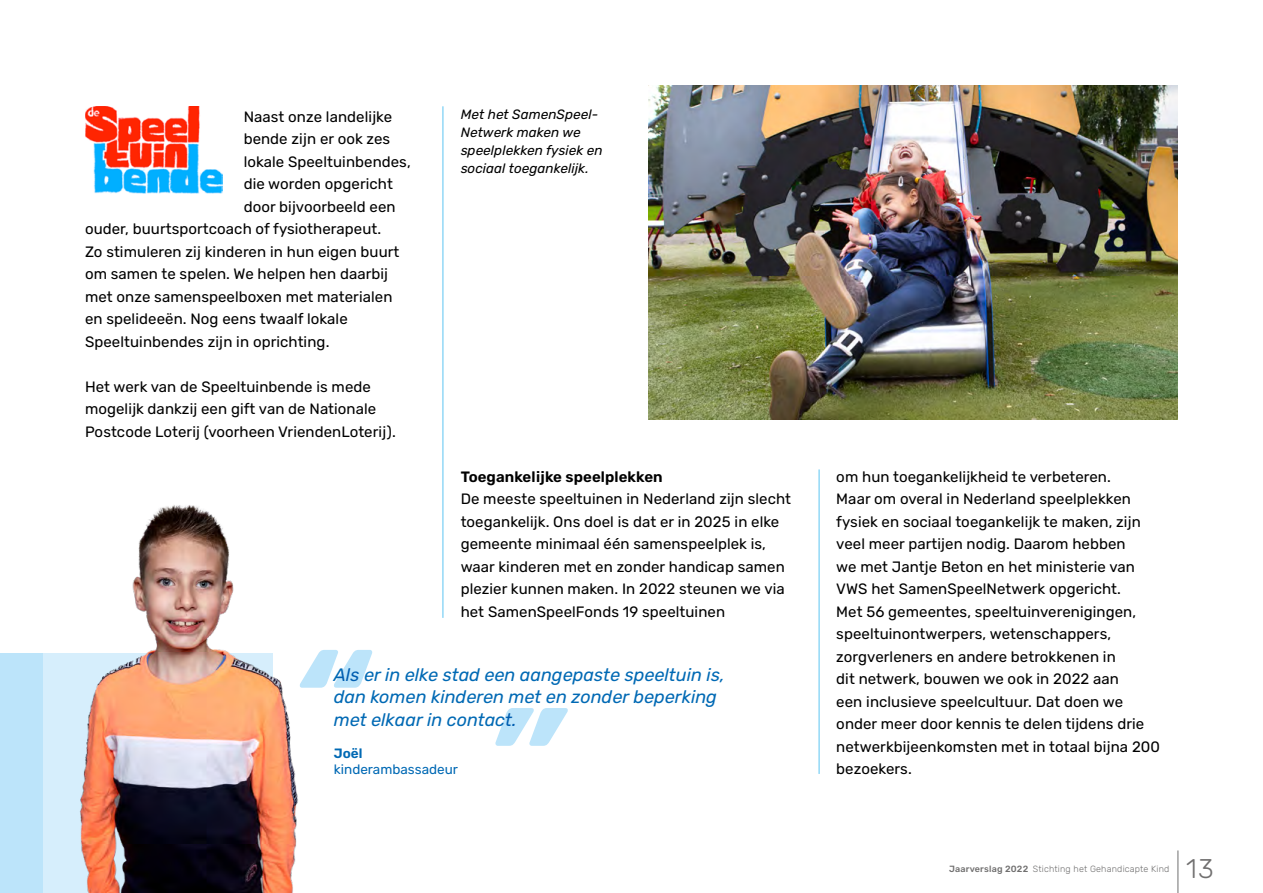
<style>
.page{position:relative;width:1263px;height:893px;background:#fff}
.page>*{position:absolute;margin:0;border:0;box-sizing:border-box;transform-origin:0 0}
.t1{font:300 27px "Rubik";color:#706f6f}
.t2{font:italic 18px/22.5px "Rubik";color:#0069b4}
.Body{font:15px/22.5px "Rubik";letter-spacing:.005em;color:#000}
.Tussenkop_H3{font:600 15px "Rubik";letter-spacing:.005em;color:#000}
.t3{font:italic 13.5px/18px "Rubik";letter-spacing:.005em;color:#000}
.Quote_credits{font:13.5px "Rubik";color:#0069b4}
.Quote_credits-2{font:600 13.5px "Rubik";color:#0069b4}
.t4{font:300 9px "Rubik";letter-spacing:.02em;color:#706f6f}
.s1{font-weight:500}
</style>
<div class="page">
<hr style="left:819px;top:469px;width:1px;height:305px;background:#5bc5f2">
<hr style="left:443px;top:106px;width:1px;height:512px;background:#5bc5f2">
<img style="left:43px;top:505px;width:257px;height:388px">
<svg style="left:495px;top:708px;width:73px;height:38px"></svg>
<svg style="left:300px;top:650px;width:72px;height:38px"></svg>
<div style="left:0;top:653px;width:43px;height:240px;background:#bce4fa"></div>
<img style="left:85px;top:106px;width:138px;height:87px">
<img style="left:648px;top:86px;width:530px;height:333px">
<hr style="left:1178px;top:850px;width:1px;height:43px;background:#706f6f">
<p class="Body" style="left:244px;top:105px;width:150px">Naast onze landelijke</p>
<p class="Body" style="left:244px;top:128px;width:148px">bende zijn er ook zes</p>
<p class="Body" style="left:244px;top:150px;width:169px">lokale Speeltuinbendes,</p>
<p class="Body" style="left:244px;top:173px;width:151px">die worden opgericht</p>
<p class="Body" style="left:244px;top:195px;width:153px">door bijvoorbeeld een</p>
<p class="Body" style="left:85px;top:218px;width:298px">ouder, buurtsportcoach of fysiotherapeut.</p>
<p class="Body" style="left:85px;top:240px;width:316px">Zo stimuleren zij kinderen in hun eigen buurt</p>
<p class="Body" style="left:85px;top:263px;width:305px">om samen te spelen. We helpen hen daarbij</p>
<p class="Body" style="left:85px;top:285px;width:309px">met onze samenspeelboxen met materialen</p>
<p class="Body" style="left:85px;top:308px;width:264px">en spelideeën. Nog eens twaalf lokale</p>
<p class="Body" style="left:85px;top:330px;width:246px">Speeltuinbendes zijn in oprichting.</p>
<p class="Body" style="left:85px;top:375px;width:312px">Het werk van de Speeltuinbende is mede mogelijk dankzij een gift van de Nationale<br>Postcode Loterij (voorheen VriendenLoterij).</p>
<p class="t3" style="left:461px;top:106px;width:143px">Met het SamenSpeel-<br>Netwerk maken we speelplekken fysiek en sociaal toegankelijk.</p>
<h3 class="Tussenkop_H3" style="left:461px;top:468px;width:203px">Toegankelijke speelplekken</h3>
<p class="Body" style="left:461px;top:488px;width:332px">De meeste speeltuinen in Nederland zijn slecht toegankelijk. Ons doel is dat er in 2025 in elke gemeente minimaal één samenspeelplek is, waar kinderen met en zonder handicap samen plezier kunnen maken. In 2022 steunen we via het SamenSpeelFonds 19 speeltuinen</p>
<p class="t2" style="left:334px;top:664px;width:392px">Als er in elke stad een aangepaste speeltuin is, dan komen kinderen met en zonder beperking met elkaar in contact.</p>
<p class="Quote_credits-2" style="left:334px;top:746px;width:30px">Joël</p>
<p class="Quote_credits" style="left:334px;top:762px;width:126px">kinderambassadeur</p>
<p class="Body" style="left:836px;top:465px;width:325px">om hun toegankelijkheid te verbeteren.<br>Maar om overal in Nederland speelplekken fysiek en sociaal toegankelijk te maken, zijn veel meer partijen nodig. Daarom hebben<br>we met Jantje Beton en het ministerie van VWS het SamenSpeelNetwerk opgericht.<br>Met 56 gemeentes, speeltuinverenigingen, speeltuinontwerpers, wetenschappers, zorgverleners en andere betrokkenen in<br>dit netwerk, bouwen we ook in 2022 aan<br>een inclusieve speelcultuur. Dat doen we onder meer door kennis te delen tijdens drie netwerkbijeenkomsten met in totaal bijna 200 bezoekers.</p>
<p class="t4" style="left:949px;top:863px;width:222px"><span class="s1">Jaarverslag 2022</span> Stichting het Gehandicapte Kind</p>
<h1 class="t1" style="left:1186px;top:853px;width:29px">13</h1>
</div>
